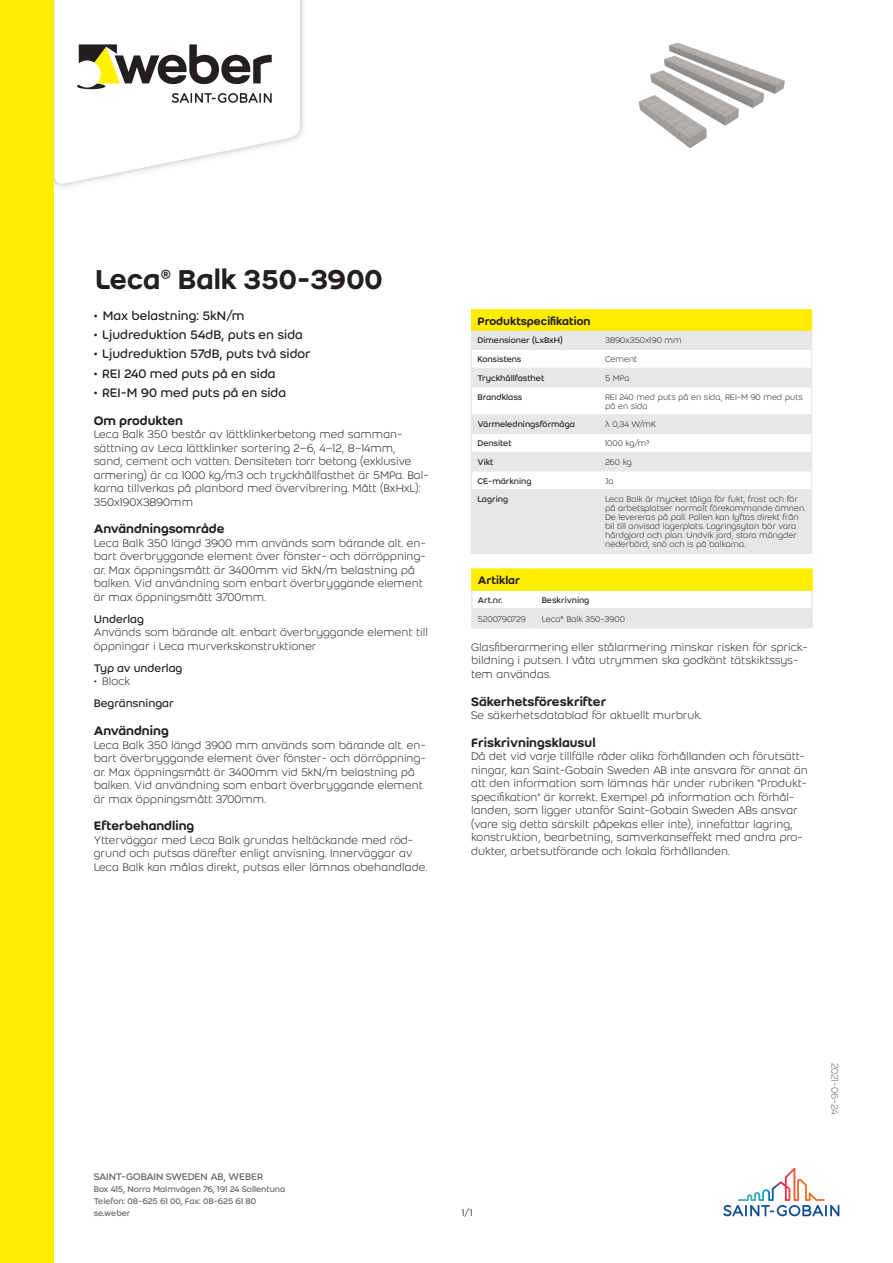
<style>
.page{position:relative;width:893px;height:1263px;background:#fff}
.page>*{position:absolute;margin:0;border:0;box-sizing:border-box;transform-origin:0 0}
.Product_name{font:500 30px "Weber";color:#231f20}
.t1{font:13.5px "Weber";color:#231f20}
.Second_header{font:500 13.5px "Weber";color:#231f20}
.Body_text{font:300 12px/13.5px "Weber";color:#231f20}
.Second_sub-header{font:12px "Weber";color:#231f20}
.header_1{font:500 12px "Weber";color:#231f20}
.column_header_1_colu{font:500 12px "Weber";color:#231f20}
.t2{font:10.5px "Weber";letter-spacing:-.01em;color:#636366}
.Last_modification_da{font:300 10.5px "Weber";letter-spacing:-.02em;color:#636366}
.column_2{font:300 9px/9px "Weber";color:#231f20}
.column_1{font:9px "Weber";color:#231f20}
.t3{font:9px/12px "Weber";letter-spacing:-.005em;color:#636366}
.column_header_2_colu{font:9px "Weber";color:#231f20}
.column_1-2{font:300 9px "Weber";letter-spacing:-.02em;color:#231f20}
</style>
<div class="page">
<img style="left:54px;top:0;width:250px;height:187px">
<svg style="left:55px;top:0;width:245px;height:186px"></svg>
<svg style="left:77px;top:44px;width:195px;height:59px"></svg>
<div style="left:0;top:0;width:54px;height:1263px;background:#ffed00"></div>
<svg style="left:723px;top:1168px;width:116px;height:48px"></svg>
<div style="left:471px;top:310px;width:341px;height:21px;background:#ffed00"></div>
<svg style="left:472px;top:331px;width:339px;height:222px;fill:#e6e7e9"></svg>
<hr style="left:471px;top:349px;width:128px;height:1px;background:#e6e7e9">
<hr style="left:599px;top:349px;width:213px;height:1px;background:#e6e7e9">
<hr style="left:471px;top:368px;width:128px;height:1px;background:#e6e7e9">
<hr style="left:599px;top:368px;width:213px;height:1px;background:#e6e7e9">
<hr style="left:471px;top:387px;width:128px;height:1px;background:#e6e7e9">
<hr style="left:599px;top:387px;width:213px;height:1px;background:#e6e7e9">
<hr style="left:471px;top:414px;width:128px;height:1px;background:#e6e7e9">
<hr style="left:599px;top:414px;width:213px;height:1px;background:#e6e7e9">
<hr style="left:471px;top:433px;width:128px;height:1px;background:#e6e7e9">
<hr style="left:599px;top:433px;width:213px;height:1px;background:#e6e7e9">
<hr style="left:471px;top:452px;width:128px;height:1px;background:#e6e7e9">
<hr style="left:599px;top:452px;width:213px;height:1px;background:#e6e7e9">
<hr style="left:471px;top:471px;width:128px;height:1px;background:#e6e7e9">
<svg style="left:471px;top:330px;width:1px;height:159px"></svg>
<hr style="left:599px;top:471px;width:213px;height:1px;background:#e6e7e9">
<svg style="left:811px;top:330px;width:1px;height:159px"></svg>
<hr style="left:471px;top:489px;width:128px;height:1px;background:#e6e7e9">
<hr style="left:471px;top:490px;width:1px;height:63px;background:#e6e7e9">
<hr style="left:471px;top:553px;width:128px;height:1px;background:#e6e7e9">
<hr style="left:599px;top:489px;width:213px;height:1px;background:#e6e7e9">
<hr style="left:811px;top:490px;width:1px;height:63px;background:#e6e7e9">
<hr style="left:599px;top:553px;width:213px;height:1px;background:#e6e7e9">
<hr style="left:471px;top:568px;width:65px;height:2px;background:#ffed00">
<hr style="left:536px;top:568px;width:277px;height:2px;background:#ffed00">
<svg style="left:471px;top:569px;width:342px;height:58px"></svg>
<hr style="left:471px;top:627px;width:65px;height:1px;background:#e6e7e9">
<hr style="left:536px;top:627px;width:277px;height:1px;background:#e6e7e9">
<img style="left:638px;top:42px;width:147px;height:106px">
<p class="Product_name" style="left:95px;top:257px;width:289px">Leca® Balk 350-3900</p>
<p class="t1" style="left:94px;top:306px;width:152px">• Max belastning: 5kN/m</p>
<p class="t1" style="left:94px;top:325px;width:211px">• Ljudreduktion 54dB, puts en sida</p>
<p class="t1" style="left:94px;top:344px;width:218px">• Ljudreduktion 57dB, puts två sidor</p>
<p class="t1" style="left:94px;top:364px;width:183px">• REI 240 med puts på en sida</p>
<p class="t1" style="left:94px;top:383px;width:194px">• REI-M 90 med puts på en sida</p>
<p class="Second_header" style="left:94px;top:410px;width:91px">Om produkten</p>
<p class="Body_text" style="left:94px;top:427px;width:336px">Leca Balk 350 består av lättklinkerbetong med samman&shy;sättning av Leca lättklinker sortering 2–6, 4–12, 8–14mm,<br>sand, cement och vatten. Densiteten torr betong (exklusive armering) är ca 1000 kg/m3 och tryckhållfasthet är 5MPa. Bal&shy;karna tillverkas på planbord med övervibrering. Mått (BxHxL):<br>350x190X3890mm</p>
<p class="Second_header" style="left:94px;top:519px;width:132px">Användningsområde</p>
<p class="Body_text" style="left:94px;top:536px;width:334px">Leca Balk 350 längd 3900 mm används som bärande alt. en&shy;bart överbryggande element över fönster- och dörröppning&shy;ar. Max öppningsmått är 3400mm vid 5kN/m belastning på balken. Vid användning som enbart överbryggande element är max öppningsmått 3700mm.</p>
<p class="Second_sub-header" style="left:94px;top:611px;width:52px">Underlag</p>
<p class="Body_text" style="left:94px;top:625px;width:336px">Används som bärande alt. enbart överbryggande element till öppningar i Leca murverkskonstruktioner</p>
<p class="Second_sub-header" style="left:94px;top:660px;width:90px">Typ av underlag</p>
<p class="Body_text" style="left:94px;top:674px;width:38px">• Block</p>
<p class="Second_sub-header" style="left:94px;top:695px;width:82px">Begränsningar</p>
<p class="Second_header" style="left:94px;top:721px;width:77px">Användning</p>
<p class="Body_text" style="left:94px;top:738px;width:334px">Leca Balk 350 längd 3900 mm används som bärande alt. en&shy;bart överbryggande element över fönster- och dörröppning&shy;ar. Max öppningsmått är 3400mm vid 5kN/m belastning på balken. Vid användning som enbart överbryggande element är max öppningsmått 3700mm.</p>
<p class="Second_header" style="left:94px;top:816px;width:102px">Efterbehandling</p>
<p class="Body_text" style="left:94px;top:833px;width:335px">Ytterväggar med Leca Balk grundas heltäckande med röd&shy;grund och putsas därefter enligt anvisning. Innerväggar av<br>Leca Balk kan målas direkt, putsas eller lämnas obehandlade.</p>
<p class="header_1" style="left:477px;top:312px;width:114px">Produktspecifikation</p>
<p class="column_1" style="left:477px;top:334px;width:87px">Dimensioner (LxBxH)</p>
<p class="column_2" style="left:605px;top:336px;width:78px">3890x350x190 mm</p>
<p class="column_1" style="left:477px;top:353px;width:45px">Konsistens</p>
<p class="column_2" style="left:605px;top:355px;width:34px">Cement</p>
<p class="column_1" style="left:477px;top:372px;width:68px">Tryckhållfasthet</p>
<p class="column_2" style="left:605px;top:373px;width:26px">5 MPa</p>
<p class="column_1" style="left:477px;top:390px;width:46px">Brandklass</p>
<p class="column_2" style="left:605px;top:392px;width:199px">REI 240 med puts på en sida, REI-M 90 med puts på en sida</p>
<p class="column_1" style="left:477px;top:418px;width:99px">Värmeledningsförmåga</p>
<p class="column_2" style="left:605px;top:420px;width:53px">λ 0,34 W/mK</p>
<p class="column_1" style="left:477px;top:437px;width:36px">Densitet</p>
<p class="column_2" style="left:605px;top:439px;width:46px">1000 kg/m³</p>
<p class="column_1" style="left:477px;top:456px;width:18px">Vikt</p>
<p class="column_2" style="left:605px;top:457px;width:28px">260 kg</p>
<p class="column_1" style="left:477px;top:474px;width:56px">CE-märkning</p>
<p class="column_2" style="left:605px;top:476px;width:10px">Ja</p>
<p class="column_1" style="left:477px;top:493px;width:32px">Lagring</p>
<p class="column_2" style="left:605px;top:495px;width:202px">Leca Balk är mycket tåliga för fukt, frost och för på arbetsplatser normalt förekommande ämnen.<br>De levereras på pall. Pallen kan lyftas direkt från bil till anvisad lagerplats. Lagringsytan bör vara hårdgjord och plan. Undvik jord, stora mängder nederbörd, snö och is på balkarna.</p>
<p class="column_header_1_colu" style="left:478px;top:571px;width:44px">Artiklar</p>
<p class="column_header_2_colu" style="left:478px;top:594px;width:26px">Art.nr.</p>
<p class="column_header_2_colu" style="left:542px;top:594px;width:49px">Beskrivning</p>
<p class="column_1-2" style="left:478px;top:613px;width:49px">5200790729</p>
<p class="column_2" style="left:542px;top:614px;width:85px">Leca® Balk 350-3900</p>
<p class="Body_text" style="left:471px;top:640px;width:338px">Glasfiberarmering eller stålarmering minskar risken för sprick&shy;bildning i putsen. I våta utrymmen ska godkänt tätskiktssys&shy;tem användas.</p>
<p class="Second_header" style="left:471px;top:691px;width:137px">Säkerhetsföreskrifter</p>
<p class="Body_text" style="left:471px;top:708px;width:232px">Se säkerhetsdatablad för aktuellt murbruk.</p>
<p class="Second_header" style="left:471px;top:733px;width:126px">Friskrivningsklausul</p>
<p class="Body_text" style="left:471px;top:749px;width:338px">Då det vid varje tillfälle råder olika förhållanden och förutsätt&shy;ningar, kan Saint-Gobain Sweden AB inte ansvara för annat än att den information som lämnas här under rubriken ”Produkt&shy;specifikation” är korrekt. Exempel på information och förhål&shy;landen, som ligger utanför Saint-Gobain Sweden ABs ansvar (vare sig detta särskilt påpekas eller inte), innefattar lagring, konstruktion, bearbetning, samverkanseffekt med andra pro&shy;dukter, arbetsutförande och lokala förhållanden.</p>
<p class="t2" style="left:94px;top:1169px;width:171px">SAINT-GOBAIN SWEDEN AB, WEBER</p>
<p class="t3" style="left:94px;top:1183px;width:193px">Box 415, Norra Malmvägen 76, 191 24 Sollentuna<br>Telefon: 08-625 61 00, Fax: 08-625 61 80 se.weber</p>
<p class="t2" style="left:462px;top:1205px;width:12px">1/1</p>
<p class="Last_modification_da" style="left:842px;top:1062px;width:53px;rotate:90deg">2021-06-24</p>
</div>
